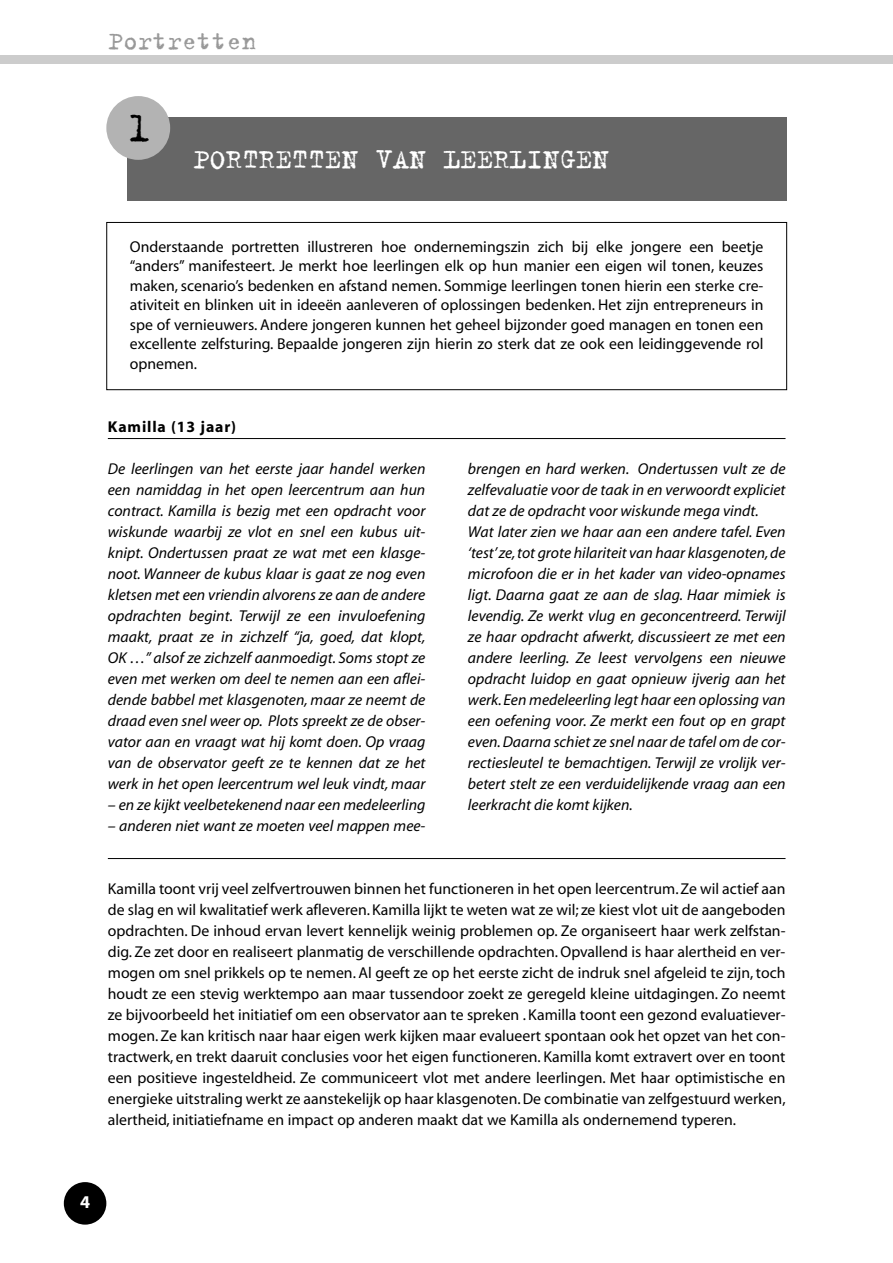
<style>
.page{position:relative;width:893px;height:1263px;background:#fff}
.page>*{position:absolute;margin:0;border:0;box-sizing:border-box;transform-origin:0 0}
.t1{font:45px "Trixie";color:#000}
.t2{font:30px "Trixie";color:#fff}
.t3{font:27px "Trixie";color:#999}
.t4{font:700 18px "Myriad";color:#fff}
.t5{font:15.75px/21px "Myriad";color:#000;text-align:justify}
.t6{font:italic 15.75px/21px "Myriad";color:#000;text-align:justify}
.t7{font:700 15.75px "Myriad";letter-spacing:.055em;color:#000}
</style>
<div class="page">
<div style="left:128px;top:117px;width:659px;height:84px;background:#666"></div>
<hr style="left:108px;top:438px;width:677px;height:1px;background:#000">
<hr style="left:108px;top:858px;width:677px;height:1px;background:#000">
<div style="left:0;top:55px;width:892px;height:9px;background:#ccc"></div>
<div style="left:64px;top:1182px;width:42px;height:43px;background:#000;border-radius:50%"></div>
<div style="left:106px;top:96px;width:64px;height:64px;background:#b3b3b3;border-radius:50%"></div>
<div style="left:106px;top:222px;width:681px;height:168px;border:1px solid #000"></div>
<h3 class="t3" style="left:108px;top:24px;width:150px">Portretten</h3>
<h1 class="t1" style="left:126px;top:100px;width:26px">1</h1>
<h2 class="t2" style="left:193px;top:140px;width:417px">PORTRETTEN VAN LEERLINGEN</h2>
<p class="t5" style="left:130px;top:238px;width:635px;line-height:19.5px">Onderstaande portretten illustreren hoe ondernemingszin zich bij elke jongere een beetje “anders” manifesteert. Je merkt hoe leerlingen elk op hun manier een eigen wil tonen, keuzes maken, scenario’s bedenken en afstand nemen. Sommige leerlingen tonen hierin een sterke cre&shy;ativiteit en blinken uit in ideeën aanleveren of oplossingen bedenken. Het zijn entrepreneurs in spe of vernieuwers. Andere jongeren kunnen het geheel bijzonder goed managen en tonen een excellente zelfsturing. Bepaalde jongeren zijn hierin zo sterk dat ze ook een leidinggevende rol opnemen.</p>
<p class="t7" style="left:108px;top:421px;width:130px">Kamilla (13 jaar)</p>
<p class="t6" style="left:108px;top:460px;width:319px">De leerlingen van het eerste jaar handel werken een namiddag in het open leercentrum aan hun contract. Kamilla is bezig met een opdracht voor wiskunde waarbij ze vlot en snel een kubus uit&shy;knipt. Ondertussen praat ze wat met een klasge&shy;noot. Wanneer de kubus klaar is gaat ze nog even kletsen met een vriendin alvorens ze aan de andere opdrachten begint. Terwijl ze een invuloefening maakt, praat ze in zichzelf “ja, goed, dat klopt, OK …” alsof ze zichzelf aanmoedigt. Soms stopt ze even met werken om deel te nemen aan een aflei&shy;dende babbel met klasgenoten, maar ze neemt de draad even snel weer op. Plots spreekt ze de obser&shy;vator aan en vraagt wat hij komt doen. Op vraag van de observator geeft ze te kennen dat ze het werk in het open leercentrum wel leuk vindt, maar</p>
<p class="t6" style="left:108px;top:796px;width:319px">– en ze kijkt veelbetekenend naar een medeleerling</p>
<p class="t6" style="left:108px;top:817px;width:319px">– anderen niet want ze moeten veel mappen mee-</p>
<p class="t6" style="left:468px;top:460px;width:319px;text-align:left">brengen en hard werken. Ondertussen vult ze de zelfevaluatie voor de taak in en verwoordt expliciet dat ze de opdracht voor wiskunde mega vindt.<br>Wat later zien we haar aan een andere tafel. Even ‘test’ze,tot grote hilariteit van haar klasgenoten,de microfoon die er in het kader van video-opnames ligt. Daarna gaat ze aan de slag. Haar mimiek is levendig. Ze werkt vlug en geconcentreerd. Terwijl ze haar opdracht afwerkt, discussieert ze met een andere leerling. Ze leest vervolgens een nieuwe opdracht luidop en gaat opnieuw ijverig aan het werk. Een medeleerling legt haar een oplossing van een oefening voor. Ze merkt een fout op en grapt even. Daarna schiet ze snel naar de tafel om de cor&shy;rectiesleutel te bemachtigen. Terwijl ze vrolijk ver&shy;betert stelt ze een verduidelijkende vraag aan een leerkracht die komt kijken.</p>
<p class="t5" style="left:108px;top:880px;width:679px">Kamilla toont vrij veel zelfvertrouwen binnen het functioneren in het open leercentrum. Ze wil actief aan de slag en wil kwalitatief werk afleveren. Kamilla lijkt te weten wat ze wil; ze kiest vlot uit de aangeboden opdrachten. De inhoud ervan levert kennelijk weinig problemen op. Ze organiseert haar werk zelfstan&shy;dig. Ze zet door en realiseert planmatig de verschillende opdrachten. Opvallend is haar alertheid en ver&shy;mogen om snel prikkels op te nemen. Al geeft ze op het eerste zicht de indruk snel afgeleid te zijn, toch houdt ze een stevig werktempo aan maar tussendoor zoekt ze geregeld kleine uitdagingen. Zo neemt ze bijvoorbeeld het initiatief om een observator aan te spreken . Kamilla toont een gezond evaluatiever&shy;mogen. Ze kan kritisch naar haar eigen werk kijken maar evalueert spontaan ook het opzet van het con&shy;tractwerk, en trekt daaruit conclusies voor het eigen functioneren. Kamilla komt extravert over en toont een positieve ingesteldheid. Ze communiceert vlot met andere leerlingen. Met haar optimistische en energieke uitstraling werkt ze aanstekelijk op haar klasgenoten. De combinatie van zelfgestuurd werken, alertheid, initiatiefname en impact op anderen maakt dat we Kamilla als ondernemend typeren.</p>
<p class="t4" style="left:80px;top:1195px;width:11px">4</p>
</div>
